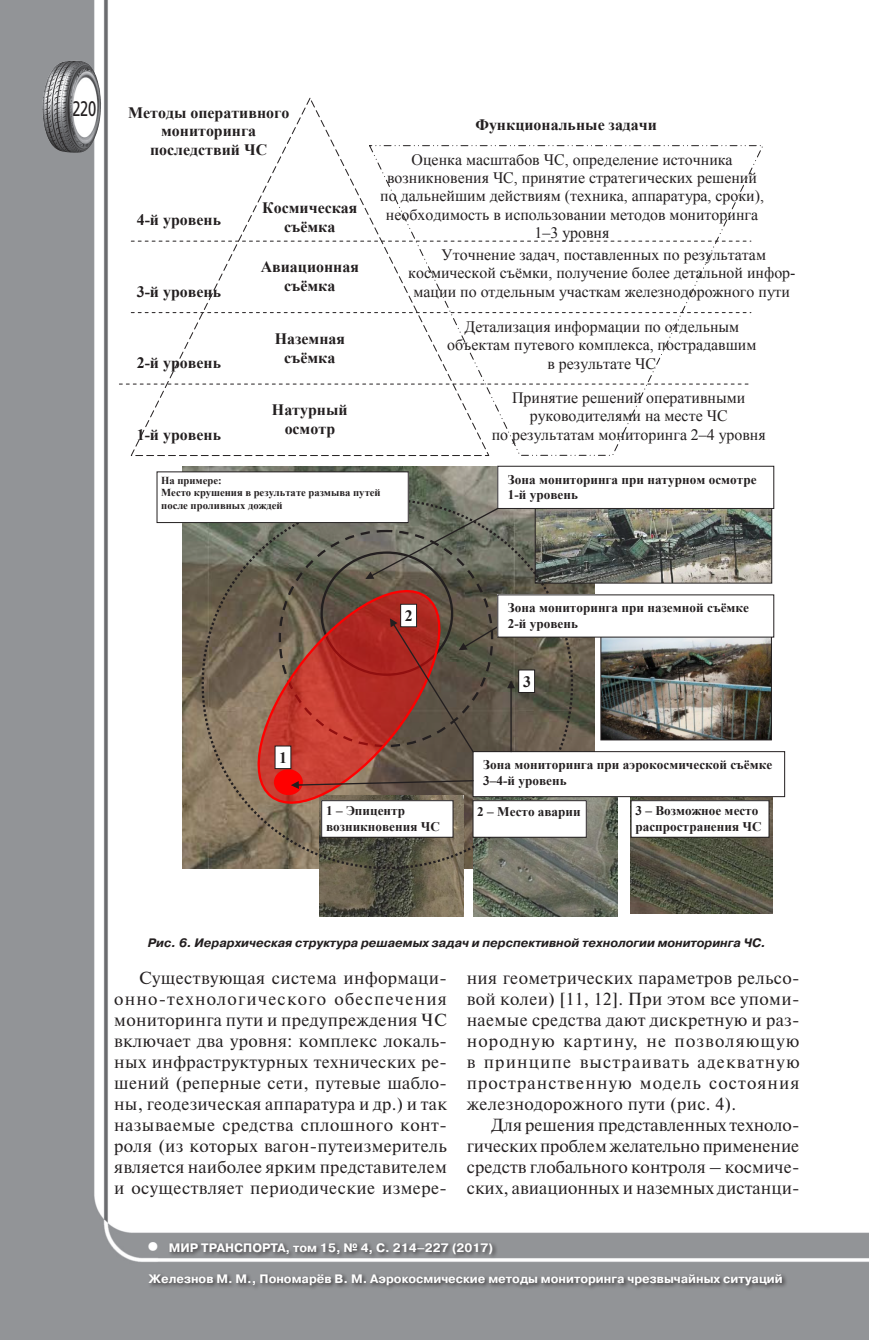
<style>
.page{position:relative;width:869px;height:1340px;background:#fff}
.page>*{position:absolute;margin:0;border:0;box-sizing:border-box;transform-origin:0 0}
.t1{font:700 24.5px "Pragmatica C";color:#fff}
.t2{font:21px "Free Set C";color:#231f20;scale:.7 1}
.Text{font:17.5px/21px "Newton C";letter-spacing:.02em;color:#231f20;text-align:justify}
.t3{font:15.92px/18.6px "Times New Roman";color:#231f20;text-align:center}
.t4{font:700 15.92px/18.7px "Times New Roman";color:#231f20;text-align:center}
.t5{font:700 13.12px/15.6px "Times New Roman";color:#231f20}
.Podpisi{font:italic 700 12.25px "Pragmatica C";color:#231f20}
.подвал_bottom{font:700 12.25px "Pragmatica C";color:#fff}
.Подвал_топ{font:700 12.25px "Pragmatica C";color:#fff}
.t6{font:700 10.67px/12.2px "Times New Roman";color:#231f20}
.s1{font-weight:700}
</style>
<div class="page">
<img style="left:0;top:0;width:868px;height:1339px">
<img style="left:42px;top:61px;width:33px;height:84px">
<img style="left:183px;top:467px;width:410px;height:401px">
<img style="left:536px;top:509px;width:233px;height:72px">
<div style="left:534px;top:497px;width:237px;height:86px;border:1px solid #231f20"></div>
<img style="left:602px;top:637px;width:167px;height:101px">
<div style="left:600px;top:613px;width:171px;height:127px;border:1px solid #231f20"></div>
<img style="left:630px;top:797px;width:141px;height:116px">
<img style="left:473px;top:797px;width:144px;height:119px">
<img style="left:319px;top:802px;width:144px;height:114px">
<svg style="left:246px;top:574px;width:206px;height:245px;background:#746754"></svg>
<div style="left:497px;top:466px;width:276px;height:42px;background:#fff"></div>
<div style="left:497px;top:466px;width:277px;height:43px;border:1px solid #231f20"></div>
<svg style="left:365px;top:506px;width:134px;height:73px;background:#6b6c60"></svg>
<div style="left:497px;top:595px;width:276px;height:42px;background:#fff"></div>
<div style="left:473px;top:751px;width:311px;height:45px;background:#fff"></div>
<div style="left:472px;top:751px;width:312px;height:46px;border:1px solid #231f20"></div>
<svg style="left:258px;top:591px;width:241px;height:211px;background:#904a3f"></svg>
<hr style="left:510px;top:687px;width:1px;height:64px;background:#231f20">
<svg style="left:507px;top:680px;width:8px;height:8px"></svg>
<div style="left:400px;top:604px;width:16px;height:22px;background:#fff"></div>
<div style="left:400px;top:604px;width:17px;height:23px;border:1px solid #231f20"></div>
<div style="left:518px;top:670px;width:16px;height:22px;background:#fff"></div>
<div style="left:518px;top:669px;width:17px;height:24px;border:1px solid #231f20"></div>
<div style="left:321px;top:800px;width:132px;height:37px;background:#fff"></div>
<div style="left:321px;top:800px;width:132px;height:37px;border:1px solid #231f20"></div>
<div style="left:473px;top:800px;width:113px;height:37px;background:#fff"></div>
<div style="left:472px;top:800px;width:114px;height:37px;border:1px solid #231f20"></div>
<div style="left:630px;top:800px;width:138px;height:37px;background:#fff"></div>
<div style="left:630px;top:800px;width:139px;height:37px;border:1px solid #231f20"></div>
<div style="left:157px;top:472px;width:251px;height:50px;background:#fff"></div>
<div style="left:156px;top:471px;width:252px;height:52px;border:1px solid #231f20"></div>
<svg style="left:490px;top:144px;width:274px;height:312px"></svg>
<svg style="left:130px;top:97px;width:360px;height:359px"></svg>
<svg style="left:131px;top:241px;width:619px;height:1px"></svg>
<svg style="left:131px;top:312px;width:619px;height:1px"></svg>
<svg style="left:119px;top:383px;width:631px;height:1px"></svg>
<div style="left:147px;top:1240px;width:640px;height:51px;background:#231f20;opacity:.75"></div>
<p class="t2" style="left:72px;top:97px;width:35px">220</p>
<p class="t4" style="left:128px;top:103px;width:162px">Методы оперативного мониторинга последствий ЧС</p>
<p class="t4" style="left:137px;top:210px;width:86px">4-й уровень</p>
<p class="t4" style="left:137px;top:281px;width:86px">3-й уровень</p>
<p class="t4" style="left:137px;top:353px;width:86px">2-й уровень</p>
<p class="t4" style="left:137px;top:424px;width:86px">1-й уровень</p>
<p class="t4" style="left:262px;top:198px;width:97px">Космическая съёмка</p>
<p class="t4" style="left:260px;top:257px;width:100px">Авиационная съёмка</p>
<p class="t4" style="left:275px;top:329px;width:72px">Наземная съёмка</p>
<p class="t4" style="left:272px;top:400px;width:77px">Натурный осмотр</p>
<p class="t3" style="left:411px;top:107px;width:322px;line-height:35px;text-align:left;text-indent:64px"><span class="s1">Функциональные задачи<br></span>Оценка масштабов ЧС, определение источника</p>
<p class="t3" style="left:380px;top:168px;width:385px">возникновения ЧС, принятие стратегических решений по дальнейшим действиям (техника, аппаратура, сроки), необходимость в использовании методов мониторинга 1–3 уровня</p>
<p class="t3" style="left:408px;top:245px;width:388px">Уточнение задач, поставленных по результатам космической съёмки, получение более детальной инфор&shy;мации по отдельным участкам железнодорожного пути</p>
<p class="t3" style="left:447px;top:317px;width:310px">Детализация информации по отдельным объектам путевого комплекса, пострадавшим в результате ЧС</p>
<p class="t3" style="left:491px;top:388px;width:275px">Принятие решений оперативными руководителями на месте ЧС<br>по результатам мониторинга 2–4 уровня</p>
<p class="t6" style="left:161px;top:474px;width:221px">На примере:<br>Место крушения в результате размыва путей после проливных дождей</p>
<p class="t5" style="left:507px;top:471px;width:250px">Зона мониторинга при натурном осмотре<br>1-й уровень</p>
<p class="t4" style="left:279px;top:748px;width:9px">1</p>
<p class="t4" style="left:405px;top:606px;width:9px">2</p>
<p class="t5" style="left:507px;top:600px;width:243px">Зона мониторинга при наземной съёмке<br>2-й уровень</p>
<p class="t4" style="left:523px;top:672px;width:9px">3</p>
<p class="t5" style="left:483px;top:756px;width:290px">Зона мониторинга при аэрокосмической съёмке<br>3–4-й уровень</p>
<p class="t5" style="left:326px;top:803px;width:115px">1 – Эпицентр возникновения ЧС</p>
<p class="t5" style="left:477px;top:803px;width:105px">2 – Место аварии</p>
<p class="t5" style="left:635px;top:803px;width:128px">3 – Возможное место распространения ЧС</p>
<p class="Podpisi" style="left:148px;top:936px;width:619px">Рис. 6. Иерархическая структура решаемых задач и перспективной технологии мониторинга ЧС.</p>
<p class="Text" style="left:114px;top:967px;width:334px;text-indent:25px">Существующая система информаци&shy;онно-технологического обеспечения мониторинга пути и предупреждения ЧС включает два уровня: комплекс локаль&shy;ных инфраструктурных технических ре&shy;шений (реперные сети, путевые шабло&shy;ны, геодезическая аппаратура и др. ) и так называемые средства сплошного конт&shy;роля (из которых вагон-путеизмеритель является наиболее ярким представителем и осуществляет периодические измере-</p>
<p class="Text" style="left:466px;top:967px;width:334px">ния геометрических параметров рельсо&shy;вой колеи) [11, 12]. При этом все упоми&shy;наемые средства дают дискретную и раз&shy;нородную картину, не позволяющую в принципе выстраивать адекватную пространственную модель состояния железнодорожного пути (рис. 4).</p>
<p class="Text" style="left:466px;top:1114px;width:334px;text-indent:25px">Для решения представленных техноло&shy;гических проблем желательно применение средств глобального контроля – космиче&shy;ских, авиационных и наземных дистанци-</p>
<h1 class="t1" style="left:145px;top:1232px;width:18px">•</h1>
<p class="Подвал_топ" style="left:169px;top:1241px;width:326px">МИР ТРАНСПОРТА, том 15, № 4, С. 214–227 (2017)</p>
<p class="подвал_bottom" style="left:149px;top:1271px;width:635px">Железнов М. М., Пономарёв В. М. Аэрокосмические методы мониторинга чрезвычайных ситуаций</p>
</div>
